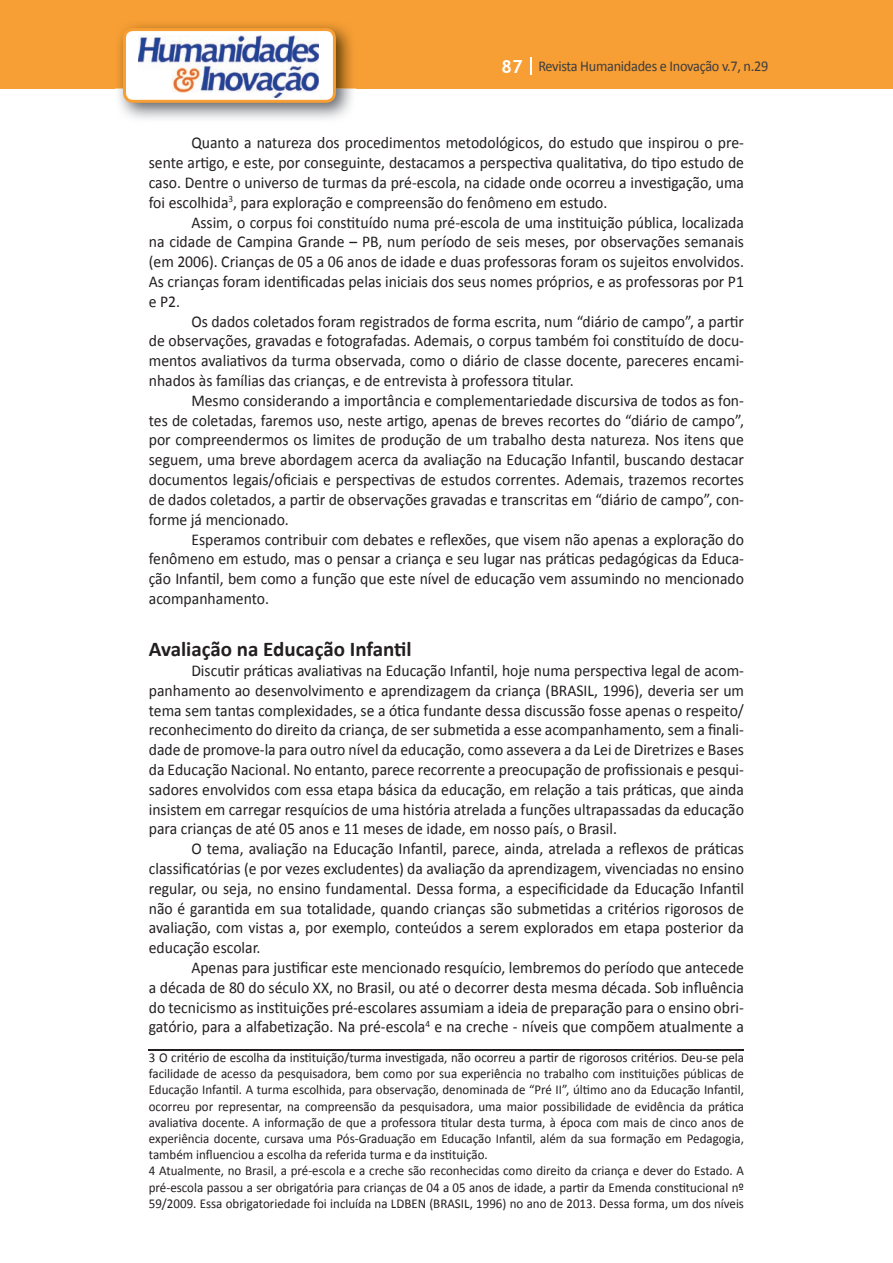
<style>
.page{position:relative;width:893px;height:1263px;background:#fff}
.page>*{position:absolute;margin:0;border:0;box-sizing:border-box;transform-origin:0 0}
.t1{font:700 21px "Calibri";color:#231f20}
.t2{font:16.5px/19.8px "Calibri";color:#231f20;text-align:justify;scale:.95 1}
.t3{font:15px "Calibri";letter-spacing:-.02em;color:#3e3e3f;scale:.95 1}
.t4{font:13.5px/16.2px "Calibri";color:#231f20;scale:.96 1}
.s1{font-family:"Trebuchet MS";font-weight:700;font-size:18px;color:#fff}
</style>
<div class="page">
<div style="left:0;top:0;width:893px;height:88px;background:#f79e34"></div>
<svg style="left:530px;top:57px;width:2px;height:18px"></svg>
<img style="left:115px;top:24px;width:241px;height:95px">
<svg style="left:123px;top:28px;width:213px;height:75px"></svg>
<hr style="left:149px;top:1049px;width:595px;height:2px;background:#231f20">
<p class="t3" style="left:501px;top:57px;width:282px"><span class="s1">87</span> Revista Humanidades e Inovação v.7, n.29</p>
<p class="t2" style="left:149px;top:133px;width:628px;text-indent:43px">Quanto a natureza dos procedimentos metodológicos, do estudo que inspirou o pre&shy;sente artigo, e este, por conseguinte, destacamos a perspectiva qualitativa, do tipo estudo de caso. Dentre o universo de turmas da pré-escola, na cidade onde ocorreu a investigação, uma foi escolhida<sup>3</sup>, para exploração e compreensão do fenômeno em estudo.</p>
<p class="t2" style="left:149px;top:212px;width:628px;text-indent:43px">Assim, o corpus foi constituído numa pré-escola de uma instituição pública, localizada na cidade de Campina Grande – PB, num período de seis meses, por observações semanais (em 2006). Crianças de 05 a 06 anos de idade e duas professoras foram os sujeitos envolvidos.<br>As crianças foram identificadas pelas iniciais dos seus nomes próprios, e as professoras por P1 e P2.</p>
<p class="t2" style="left:149px;top:311px;width:628px;text-indent:43px">Os dados coletados foram registrados de forma escrita, num “diário de campo”, a partir de observações, gravadas e fotografadas. Ademais, o corpus também foi constituído de docu&shy;mentos avaliativos da turma observada, como o diário de classe docente, pareceres encami&shy;nhados às famílias das crianças, e de entrevista à professora titular.</p>
<p class="t2" style="left:149px;top:391px;width:628px;text-indent:43px">Mesmo considerando a importância e complementariedade discursiva de todos as fon&shy;tes de coletadas, faremos uso, neste artigo, apenas de breves recortes do “diário de campo”, por compreendermos os limites de produção de um trabalho desta natureza. Nos itens que seguem, uma breve abordagem acerca da avaliação na Educação Infantil, buscando destacar documentos legais/oficiais e perspectivas de estudos correntes. Ademais, trazemos recortes de dados coletados, a partir de observações gravadas e transcritas em “diário de campo”, con&shy;forme já mencionado.</p>
<p class="t2" style="left:149px;top:529px;width:628px;text-indent:43px">Esperamos contribuir com debates e reflexões, que visem não apenas a exploração do fenômeno em estudo, mas o pensar a criança e seu lugar nas práticas pedagógicas da Educa&shy;ção Infantil, bem como a função que este nível de educação vem assumindo no mencionado acompanhamento.</p>
<p class="t1" style="left:149px;top:636px;width:264px">Avaliação na Educação Infantil</p>
<p class="t2" style="left:149px;top:661px;width:628px;text-indent:43px">Discutir práticas avaliativas na Educação Infantil, hoje numa perspectiva legal de acom&shy;panhamento ao desenvolvimento e aprendizagem da criança (BRASIL, 1996), deveria ser um tema sem tantas complexidades, se a ótica fundante dessa discussão fosse apenas o respeito/ reconhecimento do direito da criança, de ser submetida a esse acompanhamento, sem a finali&shy;dade de promove-la para outro nível da educação, como assevera a da Lei de Diretrizes e Bases da Educação Nacional. No entanto, parece recorrente a preocupação de profissionais e pesqui&shy;sadores envolvidos com essa etapa básica da educação, em relação a tais práticas, que ainda insistem em carregar resquícios de uma história atrelada a funções ultrapassadas da educação para crianças de até 05 anos e 11 meses de idade, em nosso país, o Brasil.</p>
<p class="t2" style="left:149px;top:839px;width:628px;text-indent:43px">O tema, avaliação na Educação Infantil, parece, ainda, atrelada a reflexos de práticas classificatórias (e por vezes excludentes) da avaliação da aprendizagem, vivenciadas no ensino regular, ou seja, no ensino fundamental. Dessa forma, a especificidade da Educação Infantil não é garantida em sua totalidade, quando crianças são submetidas a critérios rigorosos de avaliação, com vistas a, por exemplo, conteúdos a serem explorados em etapa posterior da educação escolar.</p>
<p class="t2" style="left:149px;top:958px;width:628px;text-indent:43px">Apenas para justificar este mencionado resquício, lembremos do período que antecede a década de 80 do século XX, no Brasil, ou até o decorrer desta mesma década. Sob influência do tecnicismo as instituições pré-escolares assumiam a ideia de preparação para o ensino obri&shy;gatório, para a alfabetização. Na pré-escola<sup>4</sup> e na creche - níveis que compõem atualmente a</p>
<p class="t4" style="left:149px;top:1049px;width:622px">3 O critério de escolha da instituição/turma investigada, não ocorreu a partir de rigorosos critérios. Deu-se pela facilidade de acesso da pesquisadora, bem como por sua experiência no trabalho com instituições públicas de Educação Infantil. A turma escolhida, para observação, denominada de “Pré II”, último ano da Educação Infantil, ocorreu por representar, na compreensão da pesquisadora, uma maior possibilidade de evidência da prática avaliativa docente. A informação de que a professora titular desta turma, à época com mais de cinco anos de experiência docente, cursava uma Pós-Graduação em Educação Infantil, além da sua formação em Pedagogia, também influenciou a escolha da referida turma e da instituição.<br>4 Atualmente, no Brasil, a pré-escola e a creche são reconhecidas como direito da criança e dever do Estado. A pré-escola passou a ser obrigatória para crianças de 04 a 05 anos de idade, a partir da Emenda constitucional nº 59/2009. Essa obrigatoriedade foi incluída na LDBEN (BRASIL, 1996) no ano de 2013. Dessa forma, um dos níveis</p>
</div>
